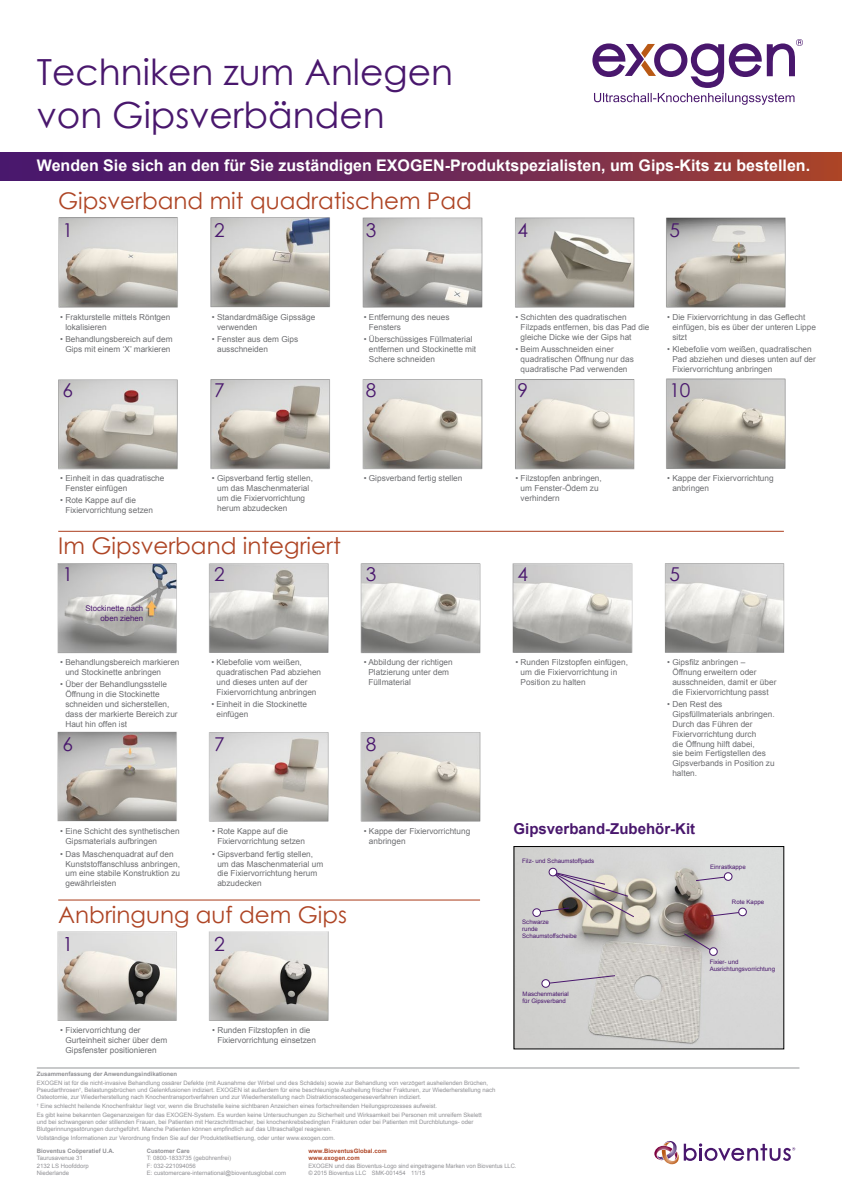
<style>
.page{position:relative;width:842px;height:1191px;background:#fff}
.page>*{position:absolute;margin:0;border:0;box-sizing:border-box;transform-origin:0 0}
.t1{font:36px/43.2px "Century Gothic";color:#49176d}
.t2{font:23px "Century Gothic";color:#ae4525}
.t3{font:19.4px "Century Gothic";color:#49176d}
.t4{font:19.1px "Century Gothic";color:#49176d}
.t5{font:700 16px "Arial";color:#fff}
.t6{font:700 15px "Arial";color:#49176d}
.t7{font:8.2px/9.9px "Arial";color:#6d6e71}
.t8{font:7.8px/9.4px "Arial";color:#49176d;text-align:right}
.t9{font:6.1px/7.3px "Arial";color:#49176d}
.t10{font:6px/7.2px "Arial";color:#919195}
.t11{font:6px/7.2px "Arial";color:#919195;scale:.96 1}
.t12{font:700 6px "Arial";color:#919195}
.t13{font:700 6px/7.2px "Arial";letter-spacing:.01em;color:#ae4525}
</style>
<div class="page">
<img style="left:57px;top:530px;width:728px;height:520px">
<img style="left:58px;top:217px;width:728px;height:253px">
<svg style="left:592px;top:39px;width:211px;height:66px"></svg>
<hr style="left:58px;top:899px;width:422px;height:1px;background:#ae4525">
<hr style="left:58px;top:531px;width:726px;height:1px;background:#ae4525">
<div style="left:0;top:152px;width:842px;height:29px;background:linear-gradient(to right,#3e1276,#a14134)"></div>
<hr style="left:37px;top:1067px;width:762px;height:1px;background:#939598">
<img style="left:516px;top:848px;width:266px;height:199px">
<div style="left:549px;top:868px;width:8px;height:8px;background:#fff;border-radius:50%"></div>
<div style="left:549px;top:868px;width:8px;height:8px;border:1px solid #49176d;border-radius:50%"></div>
<svg style="left:539px;top:871px;width:95px;height:46px;background:#b7b0af"></svg>
<svg style="left:547px;top:975px;width:69px;height:9px"></svg>
<svg style="left:695px;top:871px;width:38px;height:10px"></svg>
<svg style="left:710px;top:907px;width:37px;height:9px"></svg>
<svg style="left:684px;top:933px;width:34px;height:23px"></svg>
<div style="left:542px;top:979px;width:7px;height:8px;background:#fff;border-radius:50%"></div>
<div style="left:542px;top:979px;width:8px;height:8px;border:1px solid #49176d;border-radius:50%"></div>
<div style="left:533px;top:908px;width:7px;height:8px;background:#fff;border-radius:50%"></div>
<div style="left:533px;top:908px;width:8px;height:8px;border:1px solid #49176d;border-radius:50%"></div>
<svg style="left:654px;top:1141px;width:141px;height:23px"></svg>
<h1 class="t1" style="left:37px;top:50px;width:418px">Techniken zum Anlegen von Gipsverbänden</h1>
<h3 class="t5" style="left:37px;top:155px;width:775px">Wenden Sie sich an den für Sie zuständigen EXOGEN-Produktspezialisten, um Gips-Kits zu bestellen.</h3>
<h2 class="t2" style="left:58px;top:185px;width:415px">Gipsverband mit quadratischem Pad</h2>
<h3 class="t4" style="left:62px;top:217px;width:12px">1</h3>
<h3 class="t4" style="left:214px;top:217px;width:12px">2</h3>
<h3 class="t4" style="left:366px;top:217px;width:12px">3</h3>
<h3 class="t4" style="left:518px;top:217px;width:12px">4</h3>
<h3 class="t4" style="left:669px;top:217px;width:12px">5</h3>
<p class="t7" style="left:65px;top:312px;width:106px;text-indent:-5px">• Frakturstelle mittels Röntgen lokalisieren</p>
<p class="t7" style="left:60px;top:334px;width:114px;text-align:center">• Behandlungsbereich auf dem<br>Gips mit einem ‘X’ markieren</p>
<p class="t7" style="left:217px;top:312px;width:100px;text-indent:-5px">• Standardmäßige Gipssäge verwenden</p>
<p class="t7" style="left:217px;top:334px;width:83px;text-indent:-5px">• Fenster aus dem Gips ausschneiden</p>
<p class="t7" style="left:369px;top:312px;width:82px;text-indent:-5px">• Entfernung des neues<br>Fensters</p>
<p class="t7" style="left:369px;top:334px;width:109px;text-indent:-5px">• Überschüssiges Füllmaterial entfernen und Stockinette mit<br>Schere schneiden</p>
<p class="t7" style="left:521px;top:312px;width:130px;text-indent:-5px">• Schichten des quadratischen<br>Filzpads entfernen, bis das Pad die gleiche Dicke wie der Gips hat</p>
<p class="t7" style="left:521px;top:344px;width:115px;text-indent:-5px">• Beim Ausschneiden einer quadratischen Öffnung nur das quadratische Pad verwenden</p>
<p class="t7" style="left:672px;top:312px;width:145px;text-indent:-5px">• Die Fixiervorrichtung in das Geflecht einfügen, bis es über der unteren Lippe sitzt</p>
<p class="t7" style="left:672px;top:344px;width:145px;text-indent:-5px">• Klebefolie vom weißen, quadratischen<br>Pad abziehen und dieses unten auf der<br>Fixiervorrichtung anbringen</p>
<h3 class="t4" style="left:62px;top:377px;width:12px">6</h3>
<h3 class="t4" style="left:214px;top:377px;width:12px">7</h3>
<h3 class="t4" style="left:366px;top:377px;width:12px">8</h3>
<h3 class="t4" style="left:518px;top:377px;width:12px">9</h3>
<h3 class="t4" style="left:669px;top:377px;width:23px">10</h3>
<p class="t7" style="left:65px;top:473px;width:101px;text-indent:-5px">• Einheit in das quadratische<br>Fenster einfügen</p>
<p class="t7" style="left:65px;top:495px;width:89px;text-indent:-5px">• Rote Kappe auf die<br>Fixiervorrichtung setzen</p>
<p class="t7" style="left:217px;top:473px;width:97px;text-indent:-5px">• Gipsverband fertig stellen, um das Maschenmaterial um die Fixiervorrichtung herum abzudecken</p>
<p class="t7" style="left:672px;top:473px;width:103px;text-indent:-5px">• Kappe der Fixiervorrichtung anbringen</p>
<p class="t7" style="left:364px;top:473px;width:100px">• Gipsverband fertig stellen</p>
<p class="t7" style="left:521px;top:473px;width:83px;text-indent:-5px">• Filzstopfen anbringen, um Fenster-Ödem zu verhindern</p>
<h2 class="t2" style="left:58px;top:530px;width:284px">Im Gipsverband integriert</h2>
<h3 class="t4" style="left:62px;top:561px;width:12px">1</h3>
<h3 class="t4" style="left:214px;top:561px;width:12px">2</h3>
<h3 class="t4" style="left:366px;top:561px;width:12px">3</h3>
<h3 class="t4" style="left:518px;top:561px;width:12px">4</h3>
<h3 class="t4" style="left:669px;top:561px;width:12px">5</h3>
<p class="t8" style="left:85px;top:604px;width:59px">Stockinette nach oben ziehen</p>
<p class="t7" style="left:65px;top:657px;width:116px;text-indent:-5px">• Behandlungsbereich markieren und Stockinette anbringen</p>
<p class="t7" style="left:65px;top:679px;width:114px;text-indent:-5px">• Über der Behandlungsstelle<br>Öffnung in die Stockinette schneiden und sicherstellen, dass der markierte Bereich zur<br>Haut hin offen ist</p>
<h3 class="t4" style="left:62px;top:731px;width:12px">6</h3>
<p class="t7" style="left:217px;top:657px;width:106px;text-indent:-5px">• Klebefolie vom weißen, quadratischen Pad abziehen und dieses unten auf der<br>Fixiervorrichtung anbringen</p>
<p class="t7" style="left:217px;top:699px;width:92px;text-indent:-5px">• Einheit in die Stockinette einfügen</p>
<h3 class="t4" style="left:214px;top:731px;width:12px">7</h3>
<p class="t7" style="left:368px;top:657px;width:86px;text-indent:-5px">• Abbildung der richtigen<br>Platzierung unter dem<br>Füllmaterial</p>
<p class="t7" style="left:521px;top:657px;width:109px;text-indent:-5px">• Runden Filzstopfen einfügen, um die Fixiervorrichtung in<br>Position zu halten</p>
<h3 class="t4" style="left:366px;top:731px;width:12px">8</h3>
<p class="t7" style="left:672px;top:657px;width:106px;text-indent:-5px">• Gipsfilz anbringen –<br>Öffnung erweitern oder ausschneiden, damit er über die Fixiervorrichtung passt</p>
<p class="t7" style="left:672px;top:699px;width:104px;text-indent:-5px">• Den Rest des<br>Gipsfüllmaterials anbringen.<br>Durch das Führen der<br>Fixiervorrichtung durch<br>die Öffnung hilft dabei,<br>sie beim Fertigstellen des<br>Gipsverbands in Position zu halten.</p>
<p class="t7" style="left:65px;top:826px;width:116px;text-indent:-5px">• Eine Schicht des synthetischen<br>Gipsmaterials aufbringen</p>
<p class="t7" style="left:65px;top:849px;width:116px;text-indent:-5px">• Das Maschenquadrat auf den<br>Kunststoffanschluss anbringen, um eine stabile Konstruktion zu gewährleisten</p>
<p class="t7" style="left:217px;top:826px;width:89px;text-indent:-5px">• Rote Kappe auf die<br>Fixiervorrichtung setzen</p>
<p class="t7" style="left:217px;top:849px;width:107px;text-indent:-5px">• Gipsverband fertig stellen, um das Maschenmaterial um die Fixiervorrichtung herum abzudecken</p>
<h2 class="t2" style="left:58px;top:898px;width:290px">Anbringung auf dem Gips</h2>
<h3 class="t3" style="left:62px;top:930px;width:12px">1</h3>
<h3 class="t3" style="left:214px;top:930px;width:12px">2</h3>
<p class="t7" style="left:369px;top:826px;width:103px;text-indent:-5px">• Kappe der Fixiervorrichtung anbringen</p>
<p class="t7" style="left:65px;top:1025px;width:103px;text-indent:-5px">• Fixiervorrichtung der<br>Gurteinheit sicher über dem<br>Gipsfenster positionieren</p>
<p class="t7" style="left:217px;top:1025px;width:100px;text-indent:-5px">• Runden Filzstopfen in die<br>Fixiervorrichtung einsetzen</p>
<h3 class="t6" style="left:514px;top:818px;width:183px">Gipsverband-Zubehör-Kit</h3>
<p class="t9" style="left:522px;top:857px;width:74px">Filz- und Schaumstoffpads</p>
<p class="t9" style="left:522px;top:918px;width:56px">Schwarze<br>runde<br>Schaumstoffscheibe</p>
<p class="t9" style="left:523px;top:990px;width:48px">Maschenmaterial für Gipsverband</p>
<p class="t9" style="left:710px;top:863px;width:37px">Einrastkappe</p>
<p class="t9" style="left:732px;top:897px;width:34px">Rote Kappe</p>
<p class="t9" style="left:710px;top:958px;width:67px">Fixier- und<br>Ausrichtungsvorrichtung</p>
<p class="t12" style="left:37px;top:1070px;width:142px">Zusammenfassung der Anwendungsindikationen</p>
<p class="t10" style="left:37px;top:1079px;width:460px">EXOGEN ist für die nicht-invasive Behandlung ossärer Defekte (mit Ausnahme der Wirbel und des Schädels) sowie zur Behandlung von verzögert ausheilenden Brüchen,<br>Pseudarthrosen<sup>†</sup>, Belastungsbrüchen und Gelenkfusionen indiziert. EXOGEN ist außerdem für eine beschleunigte Ausheilung frischer Frakturen, zur Wiederherstellung nach<br>Osteotomie, zur Wiederherstellung nach Knochentransportverfahren und zur Wiederherstellung nach Distraktionsosteogeneseverfahren indiziert.</p>
<p class="t10" style="left:37px;top:1101px;width:446px;line-height:8.6px"><sup>†</sup> Eine schlecht heilende Knochenfraktur liegt vor, wenn die Bruchstelle keine sichtbaren Anzeichen eines fortschreitenden Heilungsprozesses aufweist.<br>Es gibt keine bekannten Gegenanzeigen für das EXOGEN-System. Es wurden keine Untersuchungen zu Sicherheit und Wirksamkeit bei Personen mit unreifem Skelett</p>
<p class="t10" style="left:37px;top:1118px;width:438px">und bei schwangeren oder stillenden Frauen, bei Patienten mit Herzschrittmacher, bei knochenkrebsbedingten Frakturen oder bei Patienten mit Durchblutungs- oder<br>Blutgerinnungsstörungen durchgeführt. Manche Patienten können empfindlich auf das Ultraschallgel reagieren.</p>
<p class="t10" style="left:37px;top:1134px;width:300px">Vollständige Informationen zur Verordnung finden Sie auf der Produktetikettierung, oder unter www.exogen.com.</p>
<p class="t12" style="left:37px;top:1147px;width:79px">Bioventus Coöperatief U.A.</p>
<p class="t10" style="left:37px;top:1154px;width:54px">Taurusavenue 31<br>2132 LS Hoofddorp<br>Niederlande</p>
<p class="t12" style="left:147px;top:1147px;width:45px">Customer Care</p>
<p class="t10" style="left:147px;top:1154px;width:141px">T: 0800-1833735 (gebührenfrei)<br>F: 032-221094056<br>E: customercare-international@bioventusglobal.com</p>
<p class="t13" style="left:308px;top:1147px;width:80px">www.BioventusGlobal.com www.exogen.com</p>
<p class="t11" style="left:308px;top:1162px;width:218px">EXOGEN und das Bioventus-Logo sind eingetragene Marken von Bioventus LLC. © 2015 Bioventus LLC SMK-001454 11/15</p>
</div>
